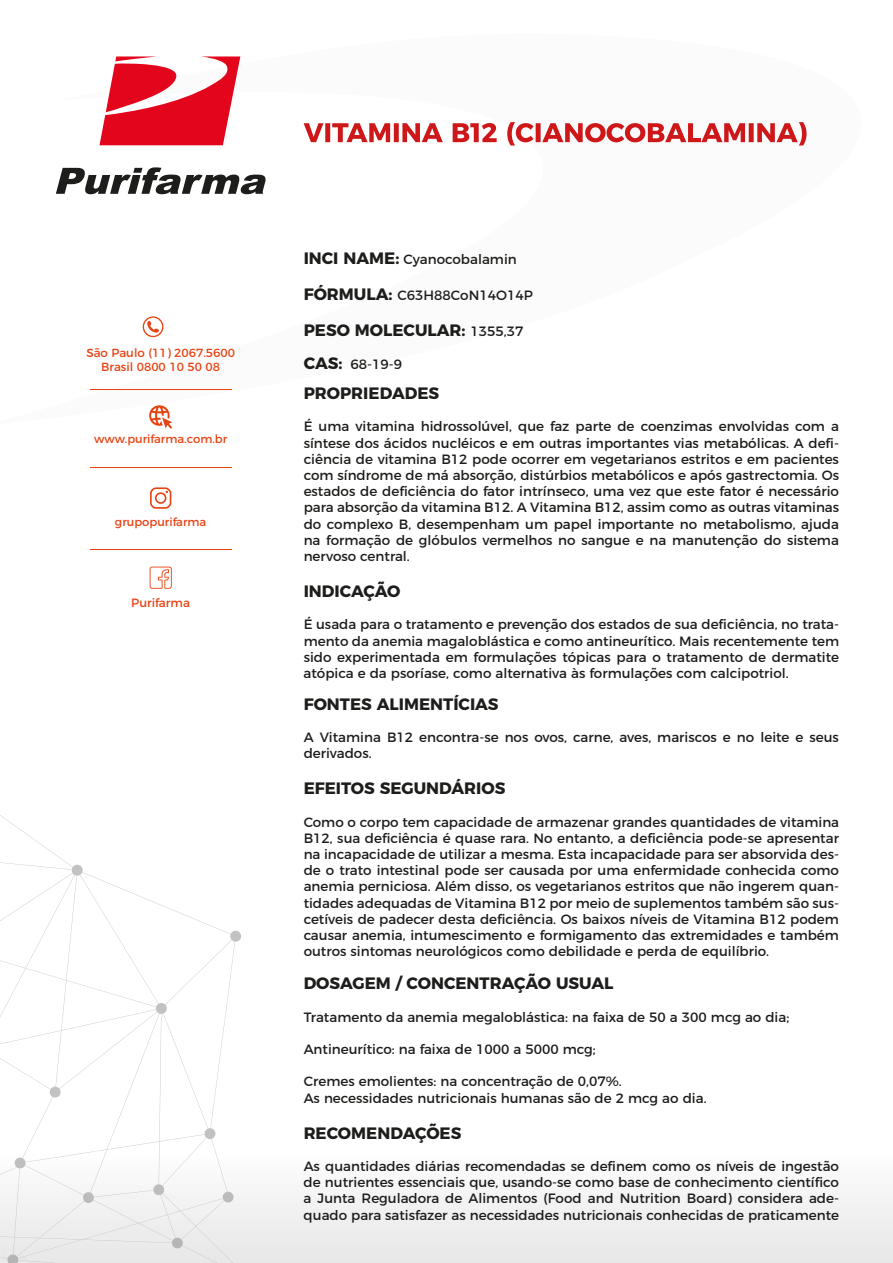
<style>
.page{position:relative;width:893px;height:1263px;background:#fff}
.page>*{position:absolute;margin:0;border:0;box-sizing:border-box;transform-origin:0 0}
.t1{font:700 16.5px "Montserrat";color:#1d1d1b}
.t2{font:13.5px/16.2px "Montserrat";color:#1d1d1b;text-align:justify}
.t3{font:12px "Montserrat";color:#e74313}
.t4{font:11.85px/14.4px "Montserrat";color:#e74313;text-align:center}
.t5{font:11.55px "Montserrat";color:#e74313}
.s1{font-weight:700;font-size:16.5px}
.s2{font-weight:400;font-size:13.5px}
</style>
<div class="page">
<div style="left:18px;top:1198px;width:144px;height:60px;background:#ececec"></div>
<div style="left:93px;top:1200px;width:69px;height:41px;background:#eee"></div>
<img style="left:25px;top:1168px;width:59px;height:27px">
<img style="left:90px;top:1168px;width:16px;height:24px">
<img style="left:215px;top:1168px;width:13px;height:24px">
<img style="left:162px;top:1168px;width:32px;height:18px">
<img style="left:160px;top:1195px;width:2px;height:43px">
<div style="left:162px;top:1193px;width:71px;height:70px;background:#ededed"></div>
<img style="left:159px;top:1168px;width:1px;height:16px">
<img style="left:13px;top:1175px;width:7px;height:79px">
<img style="left:0;top:1168px;width:26px;height:7px">
<svg style="left:83px;top:1192px;width:11px;height:11px"></svg>
<svg style="left:223px;top:1191px;width:11px;height:11px"></svg>
<svg style="left:0;top:1254px;width:18px;height:9px"></svg>
<svg style="left:0;top:815px;width:241px;height:353px"></svg>
<svg style="left:153px;top:1184px;width:11px;height:11px"></svg>
<svg style="left:172px;top:1237px;width:11px;height:11px"></svg>
<svg style="left:150px;top:487px;width:21px;height:22px"></svg>
<svg style="left:150px;top:567px;width:22px;height:22px"></svg>
<hr style="left:90px;top:389px;width:141px;height:1px;background:#e74313">
<hr style="left:90px;top:467px;width:141px;height:1px;background:#e74313">
<hr style="left:90px;top:549px;width:141px;height:1px;background:#e74313">
<svg style="left:100px;top:56px;width:140px;height:89px"></svg>
<svg style="left:56px;top:167px;width:210px;height:27px"></svg>
<svg style="left:143px;top:316px;width:20px;height:21px"></svg>
<svg style="left:149px;top:405px;width:23px;height:24px"></svg>
<svg style="left:304px;top:122px;width:502px;height:24px"></svg>
<p class="t4" style="left:86px;top:344px;width:150px">São Paulo (11) 2067.5600<br>Brasil 0800 10 50 08</p>
<p class="t5" style="left:94px;top:430px;width:135px">www.purifarma.com.br</p>
<p class="t5" style="left:115px;top:513px;width:93px">grupopurifarma</p>
<p class="t3" style="left:131px;top:593px;width:60px">Purifarma</p>
<p class="t2" style="left:304px;top:250px;width:215px"><span class="s1">INCI NAME:</span> Cyanocobalamin</p>
<p class="t2" style="left:304px;top:286px;width:231px"><span class="s1">FÓRMULA:</span> C63H88CoN14O14P</p>
<p class="t1" style="left:304px;top:317px;width:221px">PESO MOLECULAR: <span class="s2">1355,37</span></p>
<p class="t2" style="left:304px;top:355px;width:100px"><span class="s1">CAS:</span> 68-19-9</p>
<p class="t1" style="left:304px;top:380px;width:137px">PROPRIEDADES</p>
<p class="t2" style="left:304px;top:417px;width:537px">É uma vitamina hidrossolúvel, que faz parte de coenzimas envolvidas com a síntese dos ácidos nucléicos e em outras importantes vias metabólicas. A defi&shy;ciência de vitamina B12 pode ocorrer em vegetarianos estritos e em pacientes com síndrome de má absorção, distúrbios metabólicos e após gastrectomia. Os estados de deficiência do fator intrínseco, uma vez que este fator é necessário para absorção da vitamina B12. A Vitamina B12, assim como as outras vitaminas do complexo B, desempenham um papel importante no metabolismo, ajuda na formação de glóbulos vermelhos no sangue e na manutenção do sistema nervoso central.</p>
<p class="t1" style="left:304px;top:578px;width:98px">INDICAÇÃO</p>
<p class="t2" style="left:304px;top:615px;width:537px">É usada para o tratamento e prevenção dos estados de sua deficiência, no trata&shy;mento da anemia magaloblástica e como antineurítico. Mais recentemente tem sido experimentada em formulações tópicas para o tratamento de dermatite atópica e da psoríase, como alternativa às formulações com calcipotriol.</p>
<p class="t1" style="left:304px;top:690px;width:196px">FONTES ALIMENTÍCIAS</p>
<p class="t2" style="left:304px;top:728px;width:537px">A Vitamina B12 encontra-se nos ovos, carne, aves, mariscos e no leite e seus derivados.</p>
<p class="t1" style="left:304px;top:775px;width:203px">EFEITOS SEGUNDÁRIOS</p>
<p class="t2" style="left:304px;top:812px;width:537px">Como o corpo tem capacidade de armazenar grandes quantidades de vitamina B12, sua deficiência é quase rara. No entanto, a deficiência pode-se apresentar na incapacidade de utilizar a mesma. Esta incapacidade para ser absorvida des&shy;de o trato intestinal pode ser causada por uma enfermidade conhecida como anemia perniciosa. Além disso, os vegetarianos estritos que não ingerem quan&shy;tidades adequadas de Vitamina B12 por meio de suplementos também são sus&shy;cetíveis de padecer desta deficiência. Os baixos níveis de Vitamina B12 podem causar anemia, intumescimento e formigamento das extremidades e também outros sintomas neurológicos como debilidade e perda de equilíbrio.</p>
<p class="t1" style="left:304px;top:970px;width:311px">DOSAGEM / CONCENTRAÇÃO USUAL</p>
<p class="t2" style="left:304px;top:1007px;width:487px">Tratamento da anemia megaloblástica: na faixa de 50 a 300 mcg ao dia;</p>
<p class="t2" style="left:304px;top:1040px;width:294px">Antineurítico: na faixa de 1000 a 5000 mcg;</p>
<p class="t2" style="left:304px;top:1072px;width:404px">Cremes emolientes: na concentração de 0,07%.<br>As necessidades nutricionais humanas são de 2 mcg ao dia.</p>
<p class="t1" style="left:304px;top:1119px;width:159px">RECOMENDAÇÕES</p>
<p class="t2" style="left:304px;top:1157px;width:537px">As quantidades diárias recomendadas se definem como os níveis de ingestão de nutrientes essenciais que, usando-se como base de conhecimento científico a Junta Reguladora de Alimentos (Food and Nutrition Board) considera ade&shy;quado para satisfazer as necessidades nutricionais conhecidas de praticamente</p>
</div>
